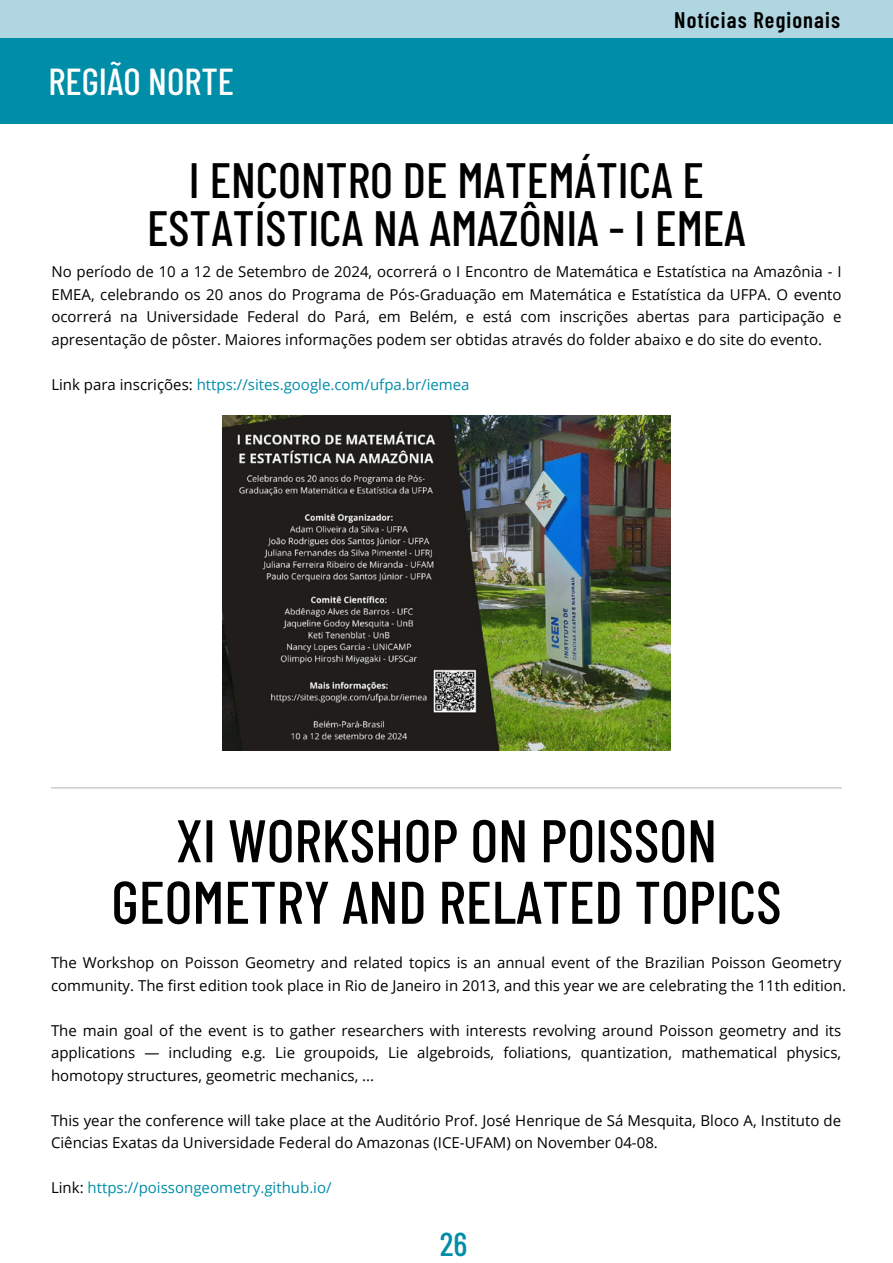
<style>
.page{position:relative;width:893px;height:1263px;background:#fff}
.page>*{position:absolute;margin:0;border:0;box-sizing:border-box;transform-origin:0 0}
.t1{font:500 60px/61.5px "Barlow Condensed";color:#000;text-align:center}
.t2{font:500 49.5px/48px "Barlow Condensed";color:#000;text-align:center}
.t3{font:500 37.5px "Barlow Condensed";color:#fff}
.t4{font:500 33px "Barlow Condensed";color:#008da8}
.t5{font:600 22.5px "Barlow Condensed";letter-spacing:.05em;color:#000}
.t6{font:15px/22.5px "Open Sans";color:#000}
.t7{font:15px "Open Sans";color:#008da8}
.s1{color:#000}
</style>
<div class="page">
<div style="left:0;top:0;width:893px;height:123px;background:#008da8"></div>
<div style="left:0;top:0;width:893px;height:37px;background:#b0d7e1"></div>
<hr style="left:51px;top:787px;width:791px;height:1px;background:#b1b4b6">
<img style="left:223px;top:416px;width:447px;height:335px">
<h3 class="t3" style="left:49px;top:54px;width:187px">REGIÃO NORTE</h3>
<h3 class="t5" style="left:674px;top:4px;width:167px">Notícias Regionais</h3>
<h2 class="t2" style="left:147px;top:153px;width:600px">I ENCONTRO DE MATEMÁTICA E<br>ESTATÍSTICA NA AMAZÔNIA - I EMEA</h2>
<p class="t6" style="left:51px;top:260px;width:792px;text-align:justify">No período de 10 a 12 de Setembro de 2024, ocorrerá o I Encontro de Matemática e Estatística na Amazônia - I EMEA, celebrando os 20 anos do Programa de Pós-Graduação em Matemática e Estatística da UFPA. O evento ocorrerá na Universidade Federal do Pará, em Belém, e está com inscrições abertas para participação e apresentação de pôster. Maiores informações podem ser obtidas através do folder abaixo e do site do evento.</p>
<p class="t7" style="left:51px;top:374px;width:420px"><span class="s1">Link para inscrições:</span> https://sites.google.com/ufpa.br/iemea</p>
<h1 class="t1" style="left:111px;top:805px;width:672px">XI WORKSHOP ON POISSON<br>GEOMETRY AND RELATED TOPICS</h1>
<p class="t6" style="left:51px;top:951px;width:796px">The Workshop on Poisson Geometry and related topics is an annual event of the Brazilian Poisson Geometry community. The first edition took place in Rio de Janeiro in 2013, and this year we are celebrating the 11th edition.</p>
<p class="t6" style="left:51px;top:1019px;width:792px;text-align:justify">The main goal of the event is to gather researchers with interests revolving around Poisson geometry and its applications — including e.g. Lie groupoids, Lie algebroids, foliations, quantization, mathematical physics, homotopy structures, geometric mechanics, ...</p>
<p class="t6" style="left:51px;top:1109px;width:792px">This year the conference will take place at the Auditório Prof. José Henrique de Sá Mesquita, Bloco A, Instituto de<br>Ciências Exatas da Universidade Federal do Amazonas (ICE-UFAM) on November 04-08.</p>
<p class="t7" style="left:51px;top:1177px;width:282px"><span class="s1">Link:</span> https://poissongeometry.github.io/</p>
<h3 class="t4" style="left:440px;top:1220px;width:29px">26</h3>
</div>
